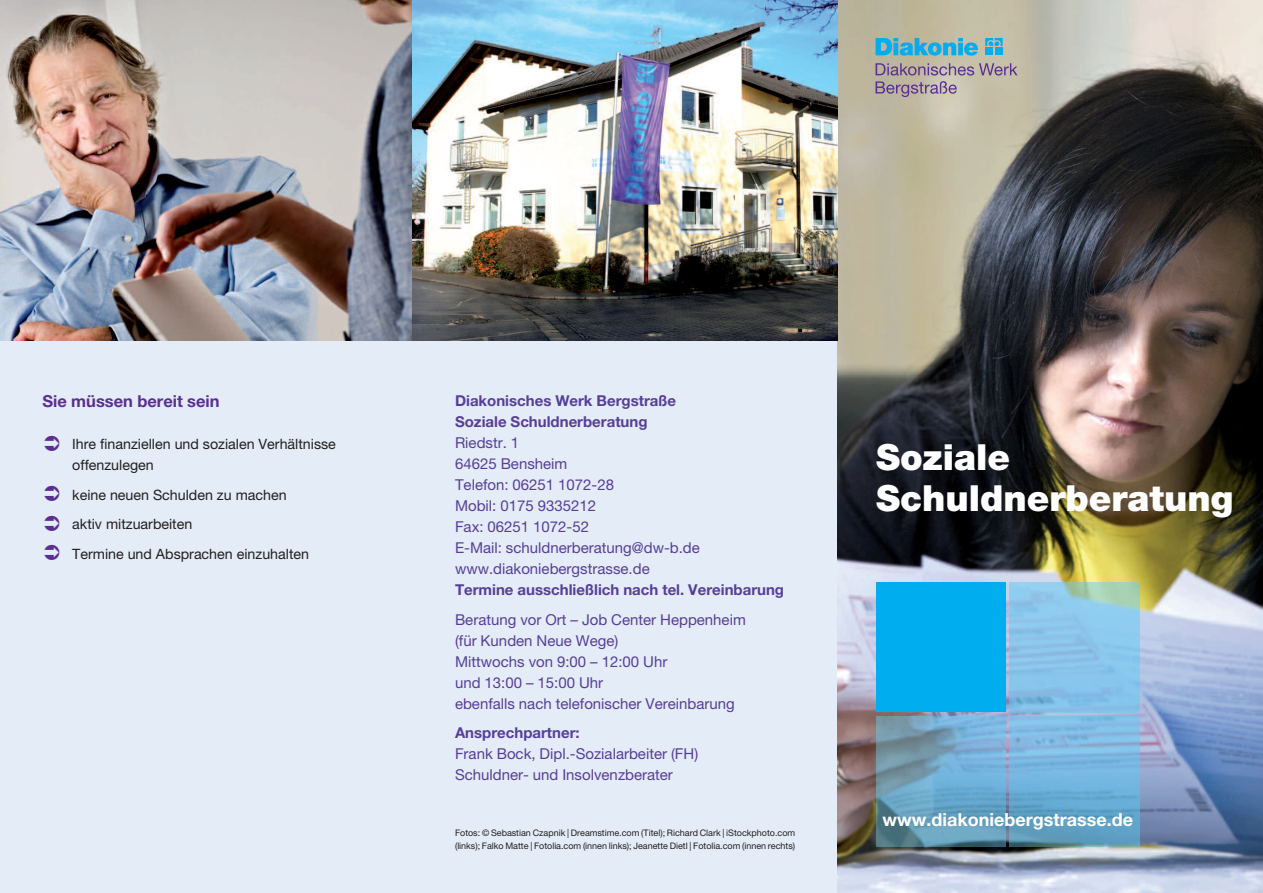
<style>
.page{position:relative;width:1263px;height:893px;background:#fff}
.page>*{position:absolute;margin:0;border:0;box-sizing:border-box;transform-origin:0 0}
.t1{font:900 36px/41.8px "Helvetica Neue LT Pro";color:#fff}
.t2{font:700 18px "Helvetica Neue LT Pro";color:#fff}
.t3{font:700 16.5px "Helvetica Neue LT Pro";color:#5b2e91}
.t4{font:15px/21px "Helvetica Neue LT Pro";color:#573e99}
.t5{font:700 15px/21px "Helvetica Neue LT Pro";color:#573e99}
.t6{font:14.25px/29.5px "Helvetica Neue LT Pro";color:#231f20}
.t7{font:9px/13.5px "Helvetica Neue LT Pro";color:#231f20}
</style>
<div class="page">
<div style="left:0;top:0;width:412px;height:893px;background:#e3ecf7"></div>
<div style="left:412px;top:0;width:426px;height:893px;background:#e3ecf7"></div>
<img style="left:838px;top:0;width:425px;height:893px">
<svg style="left:875px;top:38px;width:103px;height:18px;background:#55b2cb"></svg>
<svg style="left:985px;top:38px;width:17px;height:8px"></svg>
<div style="left:985px;top:47px;width:8px;height:8px;background:#00aeef"></div>
<div style="left:995px;top:47px;width:7px;height:8px;background:#00aeef"></div>
<svg style="left:875px;top:63px;width:142px;height:34px;background:#b0a3a3"></svg>
<div style="left:876px;top:583px;width:130px;height:129px;background:#00aeef"></div>
<img style="left:1010px;top:583px;width:130px;height:129px">
<img style="left:1010px;top:716px;width:130px;height:130px">
<img style="left:876px;top:716px;width:130px;height:130px">
<img style="left:0;top:0;width:412px;height:340px">
<img style="left:412px;top:0;width:426px;height:340px">
<p class="t3" style="left:43px;top:395px;width:179px">Sie müssen bereit sein</p>
<p class="t6" style="left:72px;top:435px;width:265px;line-height:21px">Ihre finanziellen und sozialen Verhältnisse offenzulegen</p>
<p class="t6" style="left:72px;top:481px;width:238px">keine neuen Schulden zu machen aktiv mitzuarbeiten<br>Termine und Absprachen einzuhalten</p>
<p class="t5" style="left:455px;top:392px;width:223px">Diakonisches Werk Bergstraße<br>Soziale Schuldnerberatung</p>
<p class="t4" style="left:455px;top:434px;width:246px">Riedstr. 1<br>64625 Bensheim<br>Telefon: 06251 1072-28<br>Mobil: 0175 9335212<br>Fax: 06251 1072-52<br>E-Mail: schuldnerberatung@dw-b.de www.diakoniebergstrasse.de</p>
<p class="t5" style="left:455px;top:581px;width:331px">Termine ausschließlich nach tel. Vereinbarung</p>
<p class="t4" style="left:455px;top:610px;width:292px">Beratung vor Ort – Job Center Heppenheim (für Kunden Neue Wege)<br>Mittwochs von 9:00 – 12:00 Uhr<br>und 13:00 – 15:00 Uhr<br>ebenfalls nach telefonischer Vereinbarung</p>
<p class="t5" style="left:455px;top:724px;width:126px">Ansprechpartner:</p>
<p class="t4" style="left:455px;top:745px;width:245px">Frank Bock, Dipl.-Sozialarbeiter (FH)<br>Schuldner- und Insolvenzberater</p>
<p class="t7" style="left:455px;top:827px;width:342px">Fotos: © Sebastian Czapnik | Dreamstime.com (Titel); Richard Clark | iStockphoto.com (links); Falko Matte | Fotolia.com (innen links); Jeanette Dietl | Fotolia.com (innen rechts)</p>
<h1 class="t1" style="left:876px;top:439px;width:359px">Soziale<br>Schuldnerberatung</h1>
<p class="t2" style="left:882px;top:813px;width:252px">www.diakoniebergstrasse.de</p>
</div>
